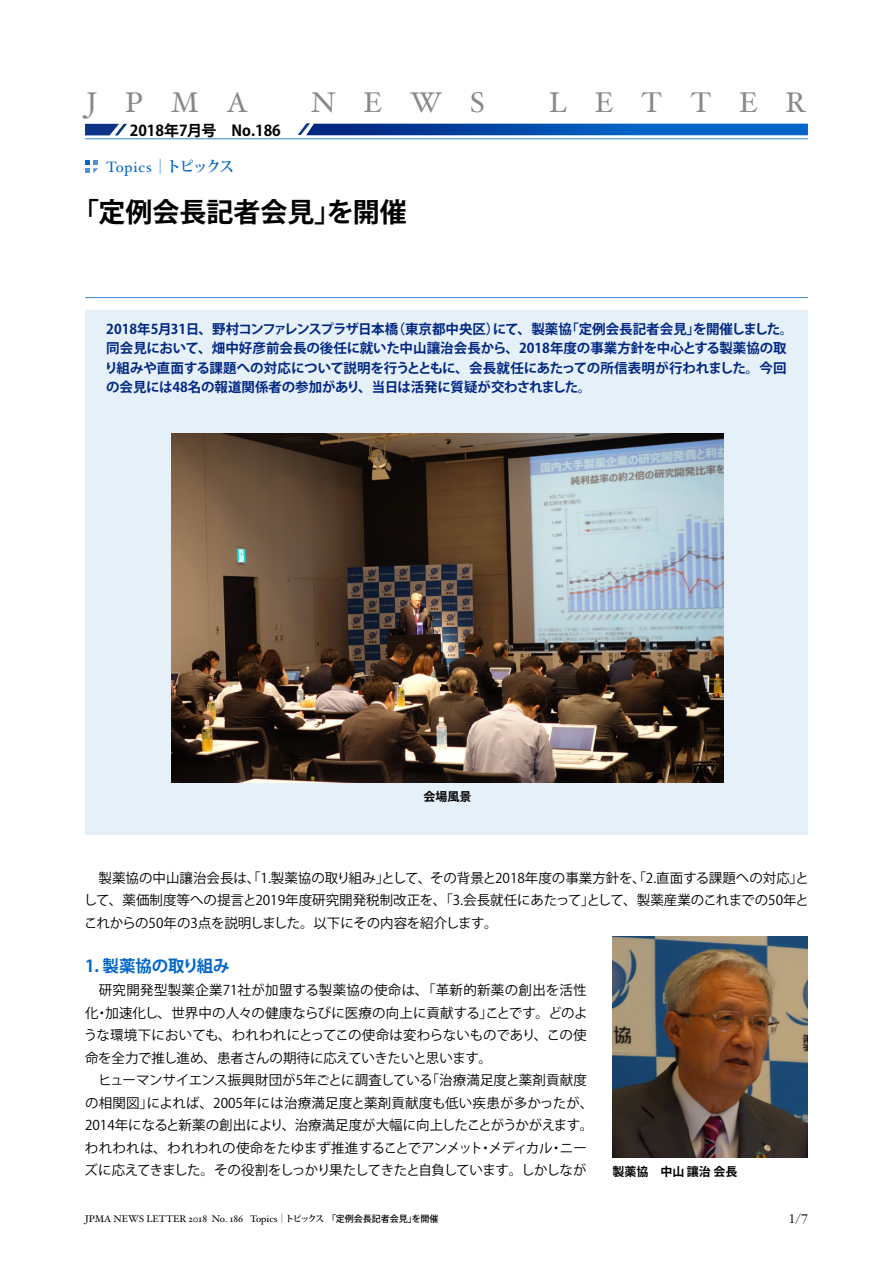
<style>
.page{position:relative;width:893px;height:1263px;background:#fff}
.page>*{position:absolute;margin:0;border:0;box-sizing:border-box;transform-origin:0 0}
.t1{font:28.5px "Hoefler Text";letter-spacing:.985em;color:#898989}
.t2{font:700 27px "Koz Go Pr 6 N";color:#000}
.t3{font:700 16.5px "Koz Go Pr 6 N";letter-spacing:-.01em;color:#0266c8}
.t4{font:700 15px "Koz Go Pr 6 N";color:#000}
.t5{font:15px "Hoefler Text";letter-spacing:.05em;color:#0266c8}
.t6{font:300 13.8px "Garamond";color:#000}
.t7{font:13.5px/22.5px "Koz Go Pr 6 N";color:#000;text-align:justify}
.t8{font:700 13.5px/19.5px "Koz Go Pr 6 N";letter-spacing:-.005em;color:#002782}
.t9{font:700 12px "Koz Go Pr 6 N";color:#000}
.t10{font:9.75px "Hoefler Text";color:#000}
.s1{font-family:"Koz Min Pr 6 N";font-weight:700}
.s2{font-family:"Koz Min Pro";font-size:9px}
.s3{font-family:"Koz Min Pro";font-weight:700;font-size:9px}
.s4{font-family:"Koz Go Pr 6 N";font-weight:500;font-size:9px}
</style>
<div class="page">
<div style="left:85px;top:310px;width:723px;height:524px;background:#e6f0f9"></div>
<img style="left:612px;top:936px;width:196px;height:222px">
<hr style="left:85px;top:297px;width:723px;height:1px;background:#3585d3">
<svg style="left:85px;top:160px;width:13px;height:13px"></svg>
<svg style="left:85px;top:124px;width:42px;height:11px"></svg>
<svg style="left:298px;top:123px;width:510px;height:12px;background:#135ab3"></svg>
<hr style="left:85px;top:139px;width:723px;height:1px;background:#3585d3">
<img style="left:171px;top:433px;width:553px;height:349px">
<h1 class="t1" style="left:87px;top:85px;width:163px">JPMA</h1>
<h1 class="t1" style="left:311px;top:85px;width:175px">NEWS</h1>
<h1 class="t1" style="left:549px;top:85px;width:259px">LETTER</h1>
<p class="t4" style="left:130px;top:122px;width:153px">2018年7月号　No.186</p>
<p class="t5" style="left:106px;top:158px;width:130px">Topics<span class="s1">｜トピックス</span></p>
<h2 class="t2" style="left:72px;top:196px;width:336px">「定例会長記者会見」を開催</h2>
<p class="t8" style="left:105px;top:319px;width:690px">2018年5月31日、野村コンファレンスプラザ日本橋（東京都中央区）にて、製薬協「定例会長記者会見」を開催しました。同会見において、畑中好彦前会長の後任に就いた中山讓治会長から、2018年度の事業方針を中心とする製薬協の取り組みや直面する課題への対応について説明を行うとともに、会長就任にあたっての所信表明が行われました。今回の会見には48名の報道関係者の参加があり、当日は活発に質疑が交わされました。</p>
<p class="t9" style="left:423px;top:790px;width:49px">会場風景</p>
<p class="t7" style="left:84px;top:867px;width:727px">　製薬協の中山讓治会長は、「1.製薬協の取り組み」として、その背景と2018年度の事業方針を、「2.直面する課題への対応」として、薬価制度等への提言と2019年度研究開発税制改正を、「3.会長就任にあたって」として、製薬産業のこれまでの50年とこれからの50年の3点を説明しました。以下にその内容を紹介します。</p>
<p class="t3" style="left:85px;top:957px;width:146px">1. 製薬協の取り組み</p>
<p class="t7" style="left:84px;top:979px;width:511px;text-align:left">　研究開発型製薬企業71社が加盟する製薬協の使命は、「革新的新薬の創出を活性化・加速化し、世界中の人々の健康ならびに医療の向上に貢献する」ことです。どのような環境下においても、われわれにとってこの使命は変わらないものであり、この使命を全力で推し進め、患者さんの期待に応えていきたいと思います。<br>　ヒューマンサイエンス振興財団が5年ごとに調査している「治療満足度と薬剤貢献度の相関図」によれば、2005年には治療満足度と薬剤貢献度も低い疾患が多かったが、2014年になると新薬の創出により、治療満足度が大幅に向上したことがうかがえます。われわれは、われわれの使命をたゆまず推進することでアンメット・メディカル・ニーズに応えてきました。その役割をしっかり果たしてきたと自負しています。しかしなが</p>
<p class="t9" style="left:612px;top:1164px;width:127px">製薬協　中山 讓治 会長</p>
<p class="t10" style="left:85px;top:1213px;width:355px">JPMA NEWS LETTER 2018 No. 186 Topics<span class="s2">｜</span><span class="s3">トピックス</span> <span class="s4">「定例会長記者会見」を開催</span></p>
<p class="t6" style="left:789px;top:1211px;width:21px">1/7</p>
</div>
